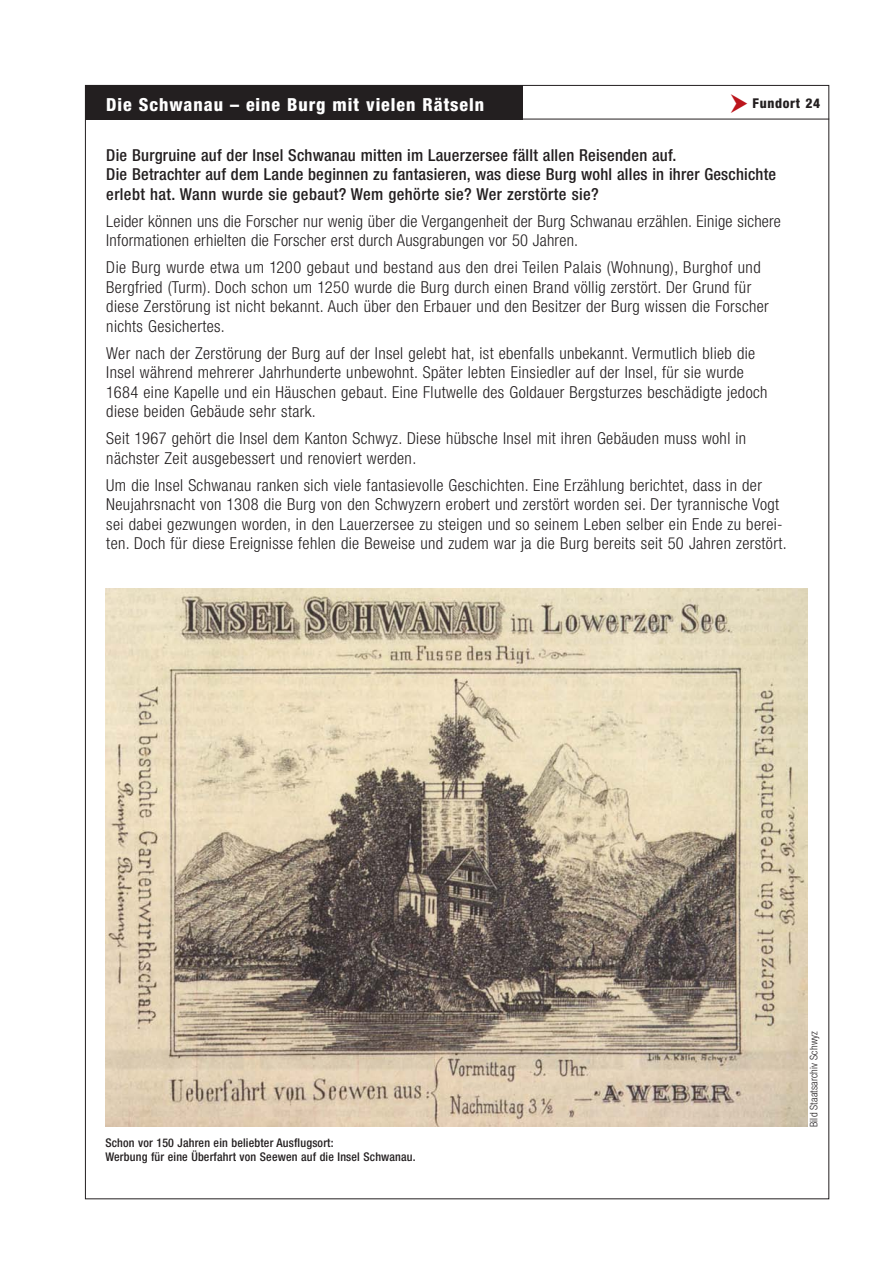
<style>
.page{position:relative;width:893px;height:1263px;background:#fff}
.page>*{position:absolute;margin:0;border:0;box-sizing:border-box;transform-origin:0 0}
.t1{font:800 condensed 18px "Helvetica Neue";letter-spacing:.05em;color:#fff}
.t2{font:300 condensed 16.5px/19.5px "Helvetica Neue";letter-spacing:.025em;color:#231f20}
.t3{font:500 condensed 16.5px/19.5px "Helvetica Neue";letter-spacing:.015em;color:#231f20}
.t4{font:800 condensed 13.5px "Helvetica Neue";letter-spacing:.05em;color:#231f20}
.t5{font:500 condensed 12px/14.4px "Helvetica Neue";letter-spacing:.015em;color:#231f20}
.t6{font:300 condensed 10.5px "Helvetica Neue";letter-spacing:.015em;color:#231f20}
</style>
<div class="page">
<div style="left:85px;top:85px;width:437px;height:34px;background:#231f20"></div>
<hr style="left:85px;top:119px;width:744px;height:1px;background:#231f20">
<img style="left:105px;top:588px;width:702px;height:538px">
<p class="t1" style="left:106px;top:98px;width:379px">Die Schwanau – eine Burg mit vielen Rätseln</p>
<p class="t4" style="left:752px;top:98px;width:69px">Fundort 24</p>
<p class="t3" style="left:106px;top:146px;width:671px">Die Burgruine auf der Insel Schwanau mitten im Lauerzersee fällt allen Reisenden auf.<br>Die Betrachter auf dem Lande beginnen zu fantasieren, was diese Burg wohl alles in ihrer Geschichte erlebt hat. Wann wurde sie gebaut? Wem gehörte sie? Wer zerstörte sie?</p>
<p class="t2" style="left:106px;top:212px;width:676px">Leider können uns die Forscher nur wenig über die Vergangenheit der Burg Schwanau erzählen. Einige sichere<br>Informationen erhielten die Forscher erst durch Ausgrabungen vor 50 Jahren.</p>
<p class="t2" style="left:106px;top:259px;width:664px">Die Burg wurde etwa um 1200 gebaut und bestand aus den drei Teilen Palais (Wohnung), Burghof und Bergfried (Turm). Doch schon um 1250 wurde die Burg durch einen Brand völlig zerstört. Der Grund für diese Zerstörung ist nicht bekannt. Auch über den Erbauer und den Besitzer der Burg wissen die Forscher nichts Gesichertes.</p>
<p class="t2" style="left:106px;top:344px;width:663px">Wer nach der Zerstörung der Burg auf der Insel gelebt hat, ist ebenfalls unbekannt. Vermutlich blieb die Insel während mehrerer Jahrhunderte unbewohnt. Später lebten Einsiedler auf der Insel, für sie wurde 1684 eine Kapelle und ein Häuschen gebaut. Eine Flutwelle des Goldauer Bergsturzes beschädigte jedoch diese beiden Gebäude sehr stark.</p>
<p class="t2" style="left:106px;top:430px;width:641px">Seit 1967 gehört die Insel dem Kanton Schwyz. Diese hübsche Insel mit ihren Gebäuden muss wohl in nächster Zeit ausgebessert und renoviert werden.</p>
<p class="t2" style="left:106px;top:476px;width:682px">Um die Insel Schwanau ranken sich viele fantasievolle Geschichten. Eine Erzählung berichtet, dass in der Neujahrsnacht von 1308 die Burg von den Schwyzern erobert und zerstört worden sei. Der tyrannische Vogt sei dabei gezwungen worden, in den Lauerzersee zu steigen und so seinem Leben selber ein Ende zu berei&shy;ten. Doch für diese Ereignisse fehlen die Beweise und zudem war ja die Burg bereits seit 50 Jahren zerstört.</p>
<p class="t5" style="left:105px;top:1136px;width:312px">Schon vor 150 Jahren ein beliebter Ausflugsort:<br>Werbung für eine Überfahrt von Seewen auf die Insel Schwanau.</p>
<p class="t6" style="left:810px;top:1127px;width:97px;rotate:-90deg">Bild Staatsarchiv Schwyz</p>
</div>
